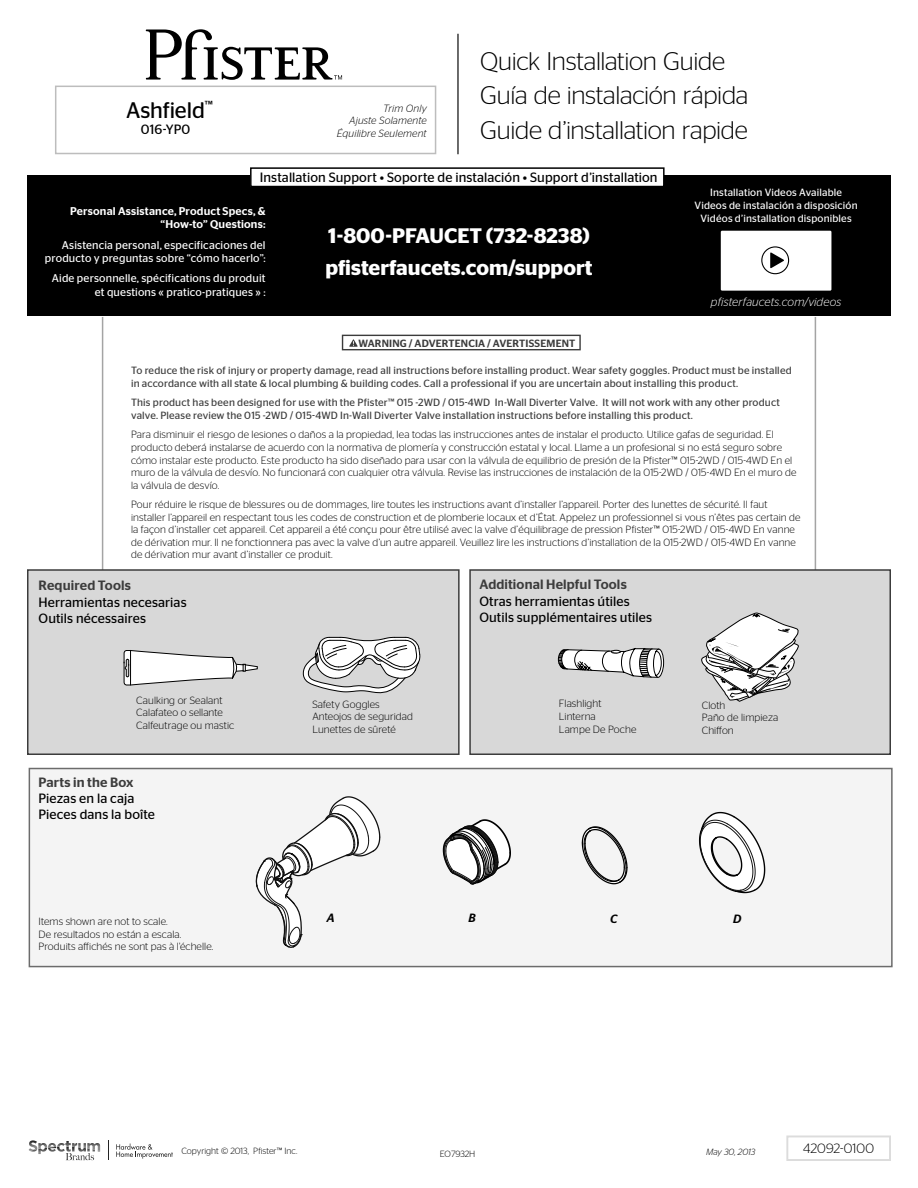
<style>
.page{position:relative;width:918px;height:1188px;background:#fff}
.page>*{position:absolute;margin:0;border:0;box-sizing:border-box;transform-origin:0 0}
.t1{font:300 25.5px "Stag Sans";letter-spacing:-.015em;color:#000}
.t2{font:22.5px "Stag Sans";letter-spacing:-.005em;color:#000}
.t3{font:600 21px "Stag Sans";color:#fff}
.t4{font:13.5px/16.2px "Stag Sans";letter-spacing:.005em;color:#000}
.t5{font:500 13.5px "Stag Sans";letter-spacing:.01em;color:#3c3c3c}
.t6{font:300 13.5px "Stag Sans";letter-spacing:.005em;color:#000}
.t7{font:italic 300 12px "Stag Sans";letter-spacing:.01em;color:#fff}
.t8{font:italic 500 12px "Stag Sans";color:#000}
.t9{font:11.25px/13.5px "Stag Sans";letter-spacing:.015em;color:#fff;text-align:right}
.t10{font:500 11.25px/13.5px "Stag Sans";letter-spacing:.02em;color:#fff;text-align:right}
.t11{font:300 10.5px/12.6px "Stag Sans";letter-spacing:.01em;color:#000}
.t12{font:10.5px/12.6px "Stag Sans";letter-spacing:.015em;color:#3c3c3c}
.t13{font:10.5px/12.6px "Stag Sans";letter-spacing:.015em;color:#fff;text-align:center}
.t14{font:italic 300 10.5px "Stag Sans";letter-spacing:.015em;color:#000}
.t15{font:500 10.5px "Stag Sans";letter-spacing:.01em;color:#3c3c3c}
.t16{font:300 9px "Stag Sans";color:#000}
.t17{font:italic 300 9px "Stag Sans";letter-spacing:-.005em;color:#000}
.s1{font-weight:500;color:#3c3c3c}
</style>
<div class="page">
<div style="left:29px;top:768px;width:864px;height:199px;background:#f4f4f4;border:2px solid #6c6c6c"></div>
<div style="left:786px;top:1136px;width:105px;height:25px;border:2px solid #dcdcdc"></div>
<hr style="left:815px;top:317px;width:1px;height:262px;background:#a4a4a4">
<hr style="left:102px;top:317px;width:1px;height:262px;background:#a4a4a4">
<div style="left:27px;top:569px;width:433px;height:186px;background:#d8d8d8;border:2px solid #3c3c3c"></div>
<div style="left:469px;top:569px;width:422px;height:186px;background:#d8d8d8;border:2px solid #3c3c3c"></div>
<div style="left:27px;top:175px;width:864px;height:141px;background:#000"></div>
<div style="left:721px;top:231px;width:110px;height:60px;background:#fff"></div>
<svg style="left:770px;top:252px;width:14px;height:16px"></svg>
<div style="left:761px;top:246px;width:28px;height:28px;border:1px solid #000;border-radius:50%"></div>
<div style="left:251px;top:168px;width:413px;height:19px;background:#fff"></div>
<div style="left:250px;top:167px;width:415px;height:20px;border:2px solid #000"></div>
<div style="left:342px;top:335px;width:239px;height:15px;background:#fff;border:1px solid #3c3c3c"></div>
<svg style="left:349px;top:339px;width:9px;height:8px"></svg>
<svg style="left:302px;top:636px;width:119px;height:58px"></svg>
<hr style="left:457px;top:34px;width:2px;height:120px;background:#3c3c3c">
<svg style="left:146px;top:29px;width:196px;height:51px"></svg>
<svg style="left:108px;top:1140px;width:1px;height:20px"></svg>
<svg style="left:116px;top:1144px;width:57px;height:15px"></svg>
<svg style="left:29px;top:1140px;width:71px;height:20px"></svg>
<svg style="left:124px;top:650px;width:134px;height:36px"></svg>
<svg style="left:581px;top:826px;width:47px;height:59px"></svg>
<svg style="left:442px;top:819px;width:69px;height:66px"></svg>
<svg style="left:699px;top:811px;width:67px;height:83px"></svg>
<svg style="left:255px;top:796px;width:126px;height:152px"></svg>
<svg style="left:558px;top:648px;width:106px;height:30px"></svg>
<svg style="left:701px;top:613px;width:98px;height:89px"></svg>
<div style="left:55px;top:86px;width:381px;height:68px;border:2px solid #bdbdbd"></div>
<p class="t2" style="left:126px;top:97px;width:89px">Ashfield<sup>™</sup></p>
<p class="t14" style="left:383px;top:102px;width:45px">Trim Only</p>
<p class="t14" style="left:349px;top:115px;width:79px">Ajuste Solamente</p>
<p class="t4" style="left:141px;top:121px;width:51px">016-YP0</p>
<p class="t14" style="left:337px;top:127px;width:91px">Équilibre Seulement</p>
<p class="t1" style="left:480px;top:47px;width:246px">Quick Installation Guide</p>
<p class="t1" style="left:480px;top:81px;width:270px">Guía de instalación rápida</p>
<p class="t1" style="left:480px;top:116px;width:269px">Guide d’installation rapide</p>
<p class="t4" style="left:260px;top:169px;width:399px">Installation Support • Soporte de instalación • Support d’installation</p>
<p class="t10" style="left:70px;top:204px;width:197px">Personal Assistance, Product Specs, &amp; “How-to” Questions:</p>
<p class="t9" style="left:45px;top:238px;width:222px">Asistencia personal, especificaciones del producto y preguntas sobre “cómo hacerlo”:</p>
<p class="t9" style="left:52px;top:272px;width:215px">Aide personnelle, spécifications du produit et questions « pratico-pratiques » :</p>
<p class="t3" style="left:328px;top:224px;width:263px">1-800-PFAUCET (732-8238)</p>
<p class="t3" style="left:325px;top:255px;width:269px">pfisterfaucets.com/support</p>
<p class="t15" style="left:358px;top:337px;width:218px">WARNING / ADVERTENCIA / AVERTISSEMENT</p>
<p class="t13" style="left:695px;top:186px;width:165px">Installation Videos Available<br>Videos de instalación a disposición<br>Vidéos d’installation disponibles</p>
<p class="t7" style="left:711px;top:295px;width:132px">pfisterfaucets.com/videos</p>
<p class="t12" style="left:131px;top:364px;width:662px">To reduce the risk of injury or property damage, read all instructions before installing product. Wear safety goggles. Product must be installed in accordance with all state &amp; local plumbing &amp; building codes. Call a professional if you are uncertain about installing this product.</p>
<p class="t12" style="left:131px;top:396px;width:650px">This product has been designed for use with the Pfister™ 015 -2WD / 015-4WD In-Wall Diverter Valve. It will not work with any other product valve. Please review the 015 -2WD / 015-4WD In-Wall Diverter Valve installation instructions before installing this product.</p>
<p class="t11" style="left:131px;top:428px;width:667px">Para disminuir el riesgo de lesiones o daños a la propiedad, lea todas las instrucciones antes de instalar el producto. Utilice gafas de seguridad. El producto deberá instalarse de acuerdo con la normativa de plomería y construcción estatal y local. Llame a un profesional si no está seguro sobre cómo instalar este producto. Este producto ha sido diseñado para usar con la válvula de equilibrio de presión de la Pfister™ 015-2WD / 015-4WD En el muro de la válvula de desvío. No funcionará con cualquier otra válvula. Revise las instrucciones de instalación de la 015-2WD / 015-4WD En el muro de la válvula de desvío.</p>
<p class="t11" style="left:131px;top:498px;width:671px">Pour réduire le risque de blessures ou de dommages, lire toutes les instructions avant d’installer l’appareil. Porter des lunettes de sécurité. Il faut installer l’appareil en respectant tous les codes de construction et de plomberie locaux et d’État. Appelez un professionnel si vous n’êtes pas certain de la façon d’installer cet appareil. Cet appareil a été conçu pour être utilisé avec la valve d’équilibrage de pression Pfister™ 015-2WD / 015-4WD En vanne de dérivation mur. Il ne fonctionnera pas avec la valve d’un autre appareil. Veuillez lire les instructions d’installation de la 015-2WD / 015-4WD En vanne de dérivation mur avant d’installer ce produit.</p>
<p class="t4" style="left:39px;top:577px;width:150px"><span class="s1">Required Tools<br></span>Herramientas necesarias<br>Outils nécessaires</p>
<p class="t4" style="left:479px;top:576px;width:174px"><span class="s1">Additional Helpful Tools<br></span>Otras herramientas útiles<br>Outils supplémentaires utiles</p>
<p class="t11" style="left:136px;top:694px;width:88px">Caulking or Sealant</p>
<p class="t11" style="left:136px;top:706px;width:88px">Calafateo o sellante</p>
<p class="t11" style="left:136px;top:719px;width:100px">Calfeutrage ou mastic</p>
<p class="t5" style="left:39px;top:775px;width:96px">Parts in the Box</p>
<p class="t4" style="left:39px;top:790px;width:97px">Piezas en la caja</p>
<p class="t4" style="left:39px;top:807px;width:118px">Pieces dans la boîte</p>
<p class="t11" style="left:312px;top:697px;width:69px">Safety Goggles</p>
<p class="t11" style="left:312px;top:710px;width:102px">Anteojos de seguridad</p>
<p class="t11" style="left:312px;top:723px;width:85px">Lunettes de sûreté</p>
<p class="t11" style="left:559px;top:697px;width:44px">Flashlight</p>
<p class="t11" style="left:559px;top:710px;width:38px">Linterna</p>
<p class="t11" style="left:559px;top:722px;width:79px">Lampe De Poche</p>
<p class="t11" style="left:702px;top:699px;width:25px">Cloth</p>
<p class="t11" style="left:702px;top:711px;width:78px">Paño de limpieza</p>
<p class="t11" style="left:702px;top:724px;width:33px">Chiffon</p>
<p class="t11" style="left:39px;top:915px;width:131px">Items shown are not to scale.</p>
<p class="t11" style="left:39px;top:928px;width:144px">De resultados no están a escala.</p>
<p class="t11" style="left:39px;top:940px;width:176px">Produits affichés ne sont pas à l'échelle.</p>
<p class="t8" style="left:327px;top:911px;width:9px">A</p>
<p class="t8" style="left:469px;top:911px;width:9px">B</p>
<p class="t8" style="left:610px;top:912px;width:9px">C</p>
<p class="t8" style="left:733px;top:912px;width:10px">D</p>
<p class="t16" style="left:181px;top:1146px;width:117px">Copyright © 2013, Pfister™ Inc.</p>
<p class="t6" style="left:803px;top:1140px;width:72px">42092-0100</p>
<p class="t17" style="left:706px;top:1147px;width:51px">May 30, 2013</p>
<p class="t16" style="left:440px;top:1149px;width:37px">EO7932H</p>
</div>
